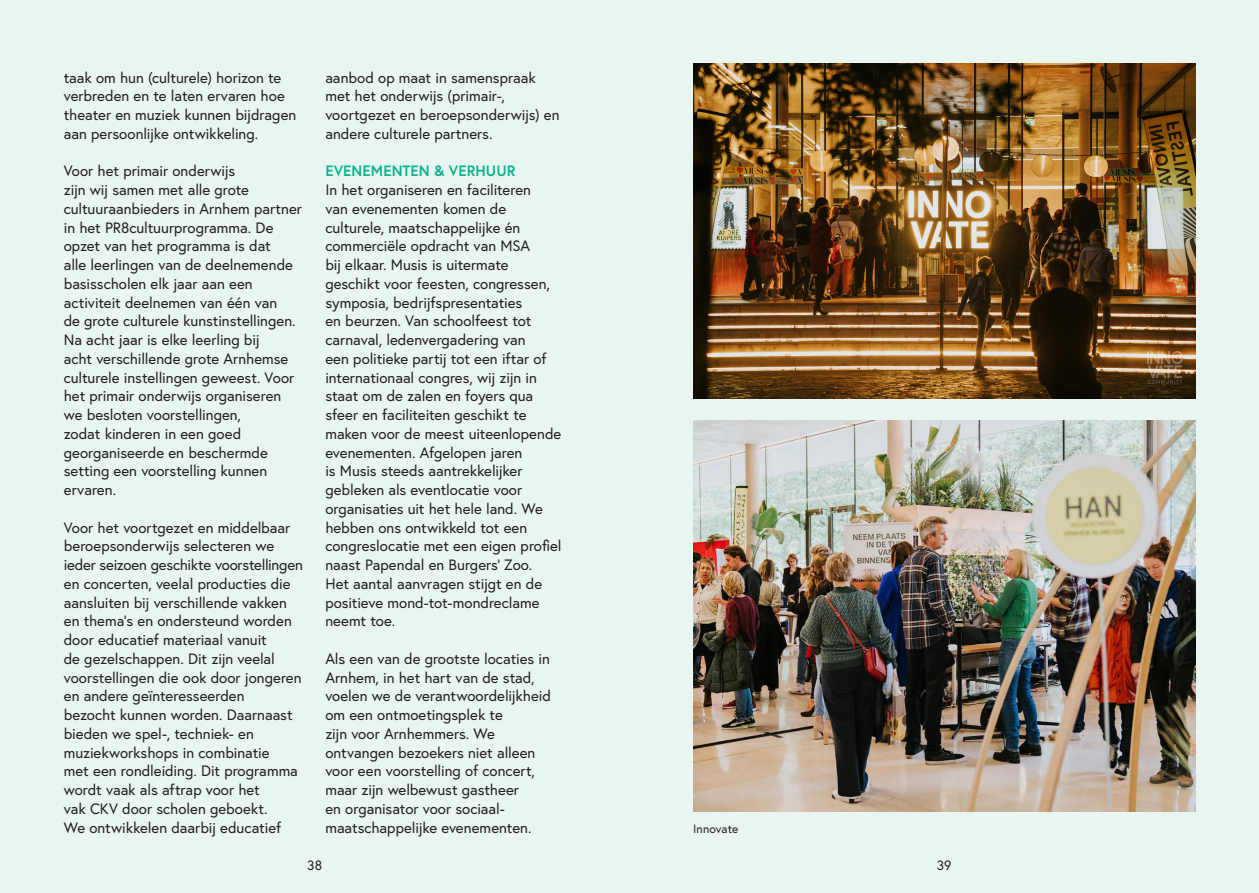
<style>
.page{position:relative;width:1259px;height:893px;background:#e9f5f0}
.page>*{position:absolute;margin:0;border:0;box-sizing:border-box;transform-origin:0 0}
.Leestekst{font:15px/18.8px "Europa";letter-spacing:-.005em;color:#231f20}
.Leestekst-2{font:700 15px "Europa";letter-spacing:.005em;color:#0ab38d}
.t1{font:13.5px "Europa";color:#231f20}
.Leestekst-3{font:12px "Europa";letter-spacing:.005em;color:#231f20}
</style>
<div class="page">
<img style="left:693px;top:64px;width:502px;height:334px">
<img style="left:693px;top:420px;width:502px;height:392px">
<p class="Leestekst" style="left:64px;top:68px;width:234px">taak om hun (culturele) horizon te verbreden en te laten ervaren hoe theater en muziek kunnen bijdragen aan persoonlijke ontwikkeling.</p>
<p class="Leestekst" style="left:64px;top:161px;width:240px">Voor het primair onderwijs<br>zijn wij samen met alle grote cultuuraanbieders in Arnhem partner in het PR8cultuurprogramma. De opzet van het programma is dat<br>alle leerlingen van de deelnemende basisscholen elk jaar aan een activiteit deelnemen van één van<br>de grote culturele kunstinstellingen.<br>Na acht jaar is elke leerling bij<br>acht verschillende grote Arnhemse culturele instellingen geweest. Voor het primair onderwijs organiseren we besloten voorstellingen,<br>zodat kinderen in een goed georganiseerde en beschermde setting een voorstelling kunnen ervaren.</p>
<p class="Leestekst" style="left:64px;top:518px;width:241px">Voor het voortgezet en middelbaar beroepsonderwijs selecteren we ieder seizoen geschikte voorstellingen en concerten, veelal producties die aansluiten bij verschillende vakken en thema’s en ondersteund worden door educatief materiaal vanuit<br>de gezelschappen. Dit zijn veelal voorstellingen die ook door jongeren en andere geïnteresseerden<br>bezocht kunnen worden. Daarnaast bieden we spel-, techniek- en muziekworkshops in combinatie<br>met een rondleiding. Dit programma wordt vaak als aftrap voor het<br>vak CKV door scholen geboekt.<br>We ontwikkelen daarbij educatief</p>
<p class="Leestekst" style="left:325px;top:68px;width:236px">aanbod op maat in samenspraak met het onderwijs (primair-, voortgezet en beroepsonderwijs) en andere culturele partners.</p>
<p class="Leestekst-2" style="left:325px;top:161px;width:192px">EVENEMENTEN &amp; VERHUUR</p>
<p class="Leestekst" style="left:325px;top:180px;width:238px">In het organiseren en faciliteren<br>van evenementen komen de culturele, maatschappelijke én commerciële opdracht van MSA<br>bij elkaar. Musis is uitermate geschikt voor feesten, congressen, symposia, bedrijfspresentaties<br>en beurzen. Van schoolfeest tot carnaval, ledenvergadering van<br>een politieke partij tot een iftar of internationaal congres, wij zijn in staat om de zalen en foyers qua sfeer en faciliteiten geschikt te maken voor de meest uiteenlopende evenementen. Afgelopen jaren<br>is Musis steeds aantrekkelijker gebleken als eventlocatie voor organisaties uit het hele land. We hebben ons ontwikkeld tot een congreslocatie met een eigen profiel naast Papendal en Burgers’ Zoo.<br>Het aantal aanvragen stijgt en de positieve mond-tot-mondreclame neemt toe.</p>
<p class="Leestekst" style="left:325px;top:649px;width:227px">Als een van de grootste locaties in<br>Arnhem, in het hart van de stad, voelen we de verantwoordelijkheid om een ontmoetingsplek te<br>zijn voor Arnhemmers. We ontvangen bezoekers niet alleen voor een voorstelling of concert, maar zijn welbewust gastheer<br>en organisator voor sociaal&shy;maatschappelijke evenementen.</p>
<p class="Leestekst-3" style="left:693px;top:821px;width:47px">Innovate</p>
<p class="t1" style="left:307px;top:857px;width:16px">38</p>
<p class="t1" style="left:937px;top:857px;width:16px">39</p>
</div>
